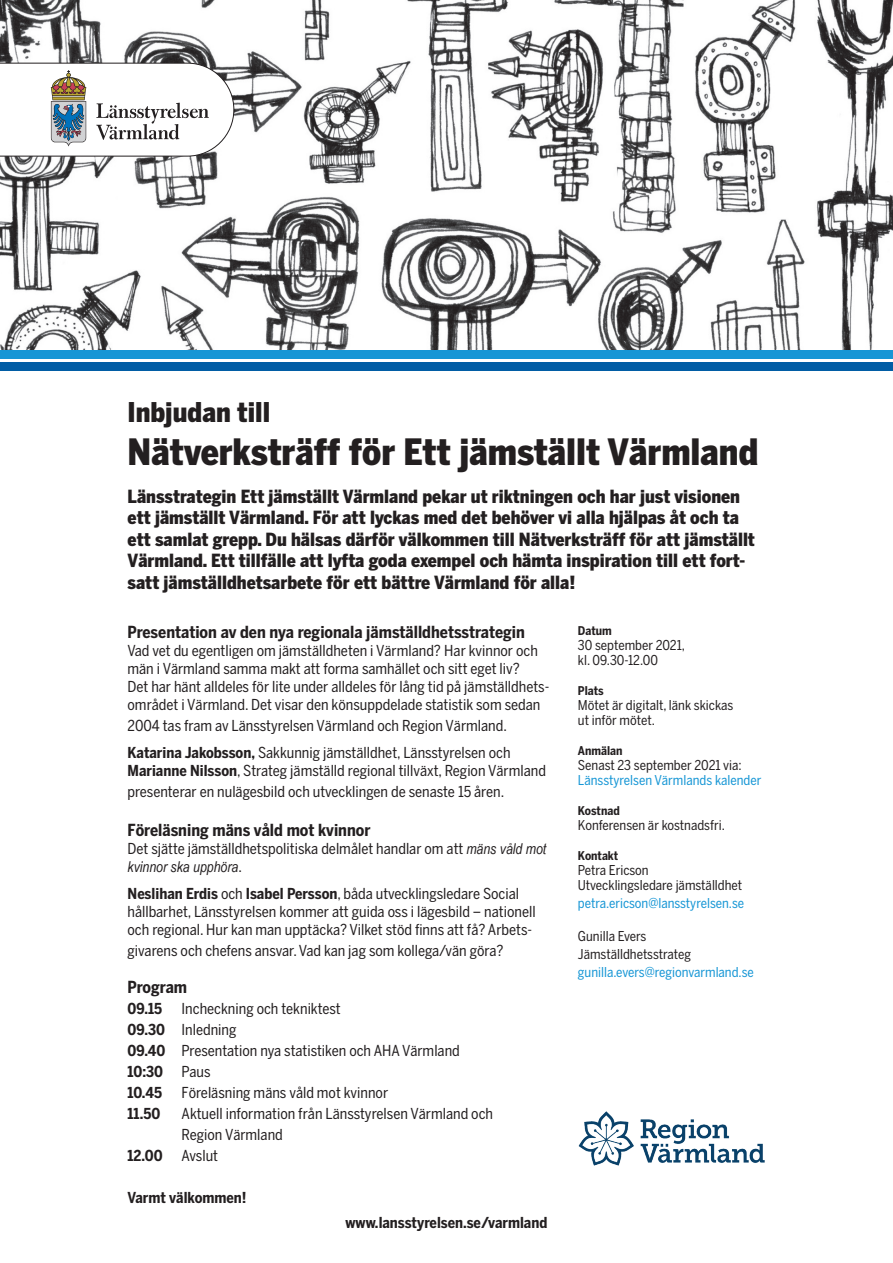
<style>
.page{position:relative;width:893px;height:1263px;background:#fff}
.page>*{position:absolute;margin:0;border:0;box-sizing:border-box;transform-origin:0 0}
.t1{font:900 36px "Benton Sans Cond";color:#231f20}
.t2{font:900 27px "Benton Sans Cond";color:#231f20}
.t3{font:900 18px/21.6px "Benton Sans Cond";color:#231f20}
.t4{font:700 16.5px "Benton Sans Cond";color:#231f20}
.t5{font:15px/21px "Benton Sans Cond";color:#231f20}
.t6{font:700 15px "Benton Sans Cond";color:#231f20}
.t7{font:italic 15px "Arial Narrow";color:#231f20}
.t8{font:13.5px/15px "Benton Sans Cond";color:#231f20}
.t9{font:13.5px "Benton Sans Cond";color:#1696d5}
.t10{font:700 12px "Benton Sans Cond";color:#231f20}
.s1{font-weight:700}
.s2{font-family:"Arial Narrow";font-style:italic}
.s3{font-family:"Benton Sans Cond";font-style:normal}
</style>
<div class="page">
<img style="left:0;top:0;width:893px;height:350px">
<svg style="left:0;top:63px;width:234px;height:93px"></svg>
<div style="left:0;top:362px;width:893px;height:9px;background:#015da5"></div>
<div style="left:0;top:350px;width:893px;height:8px;background:#1696d5"></div>
<img style="left:578px;top:1111px;width:187px;height:55px">
<h2 class="t2" style="left:128px;top:396px;width:144px">Inbjudan till</h2>
<h1 class="t1" style="left:128px;top:430px;width:632px">Nätverksträff för Ett jämställt Värmland</h1>
<p class="t3" style="left:128px;top:485px;width:629px">Länsstrategin Ett jämställt Värmland pekar ut riktningen och har just visionen ett jämställt Värmland. För att lyckas med det behöver vi alla hjälpas åt och ta ett samlat grepp. Du hälsas därför välkommen till Nätverksträff för att jämställt Värmland. Ett tillfälle att lyfta goda exempel och hämta inspiration till ett fort&shy;satt jämställdhetsarbete för ett bättre Värmland för alla!</p>
<p class="t10" style="left:578px;top:623px;width:35px">Datum</p>
<p class="t8" style="left:578px;top:637px;width:109px">30 september 2021, kl. 09.30-12.00</p>
<p class="t10" style="left:578px;top:683px;width:27px">Plats</p>
<p class="t8" style="left:578px;top:697px;width:157px">Mötet är digitalt, länk skickas ut inför mötet.</p>
<p class="t10" style="left:578px;top:743px;width:46px">Anmälan</p>
<p class="t8" style="left:578px;top:757px;width:165px">Senast 23 september 2021 via:</p>
<p class="t9" style="left:578px;top:772px;width:185px">Länsstyrelsen Värmlands kalender</p>
<p class="t10" style="left:578px;top:803px;width:43px">Kostnad</p>
<p class="t8" style="left:578px;top:817px;width:148px">Konferensen är kostnadsfri.</p>
<p class="t10" style="left:578px;top:848px;width:42px">Kontakt</p>
<p class="t8" style="left:578px;top:862px;width:166px">Petra Ericson<br>Utvecklingsledare jämställdhet</p>
<p class="t9" style="left:578px;top:895px;width:168px">petra.ericson@lansstyrelsen.se</p>
<p class="t8" style="left:578px;top:926px;width:115px;line-height:18px">Gunilla Evers<br>Jämställdhetsstrateg</p>
<p class="t9" style="left:578px;top:964px;width:177px">gunilla.evers@regionvarmland.se</p>
<p class="t4" style="left:128px;top:977px;width:61px">Program</p>
<p class="t6" style="left:128px;top:999px;width:36px">09.15</p>
<p class="t4" style="left:128px;top:622px;width:399px">Presentation av den nya regionala jämställdhetsstrategin</p>
<p class="t5" style="left:128px;top:641px;width:423px;line-height:18px">Vad vet du egentligen om jämställdheten i Värmland? Har kvinnor och män i Värmland samma makt att forma samhället och sitt eget liv?<br>Det har hänt alldeles för lite under alldeles för lång tid på jämställdhets&shy;området i Värmland. Det visar den könsuppdelade statistik som sedan</p>
<p class="t5" style="left:128px;top:712px;width:384px;line-height:27px">2004 tas fram av Länsstyrelsen Värmland och Region Värmland.<br><span class="s1">Katarina Jakobsson,</span> Sakkunnig jämställdhet, Länsstyrelsen och</p>
<p class="t5" style="left:128px;top:760px;width:420px"><span class="s1">Marianne Nilsson</span>, Strateg jämställd regional tillväxt, Region Värmland presenterar en nulägesbild och utvecklingen de senaste 15 åren.</p>
<p class="t4" style="left:128px;top:820px;width:244px">Föreläsning mäns våld mot kvinnor</p>
<p class="t5" style="left:128px;top:838px;width:420px">Det sjätte jämställdhetspolitiska delmålet handlar om att <span class="s2">mäns våld mot</span></p>
<p class="t7" style="left:128px;top:856px;width:116px">kvinnor ska upphöra<span class="s3">.</span></p>
<p class="t5" style="left:128px;top:884px;width:410px;line-height:18px"><span class="s1">Neslihan Erdis</span> och <span class="s1">Isabel Persson</span>, båda utvecklingsledare Social hållbarhet, Länsstyrelsen kommer att guida oss i lägesbild – nationell och regional. Hur kan man upptäcka? Vilket stöd finns att få? Arbets-</p>
<p class="t5" style="left:128px;top:940px;width:377px">givarens och chefens ansvar. Vad kan jag som kollega/vän göra?</p>
<p class="t5" style="left:128px;top:997px;width:334px;text-indent:54px">Incheckning och tekniktest<br><span class="s1">09.30</span> Inledning<br><span class="s1">09.40</span> Presentation nya statistiken och AHA Värmland<br><span class="s1">10:30</span> Paus<br><span class="s1">10.45</span></p>
<p class="t5" style="left:182px;top:1081px;width:208px">Föreläsning mäns våld mot kvinnor</p>
<p class="t6" style="left:128px;top:1104px;width:34px">11.50</p>
<p class="t5" style="left:182px;top:1102px;width:313px">Aktuell information från Länsstyrelsen Värmland och<br>Region Värmland</p>
<p class="t6" style="left:128px;top:1146px;width:37px">12.00</p>
<p class="t5" style="left:182px;top:1144px;width:38px">Avslut</p>
<p class="t6" style="left:128px;top:1188px;width:121px">Varmt välkommen!</p>
<p class="t6" style="left:346px;top:1214px;width:203px">www.lansstyrelsen.se/varmland</p>
</div>
